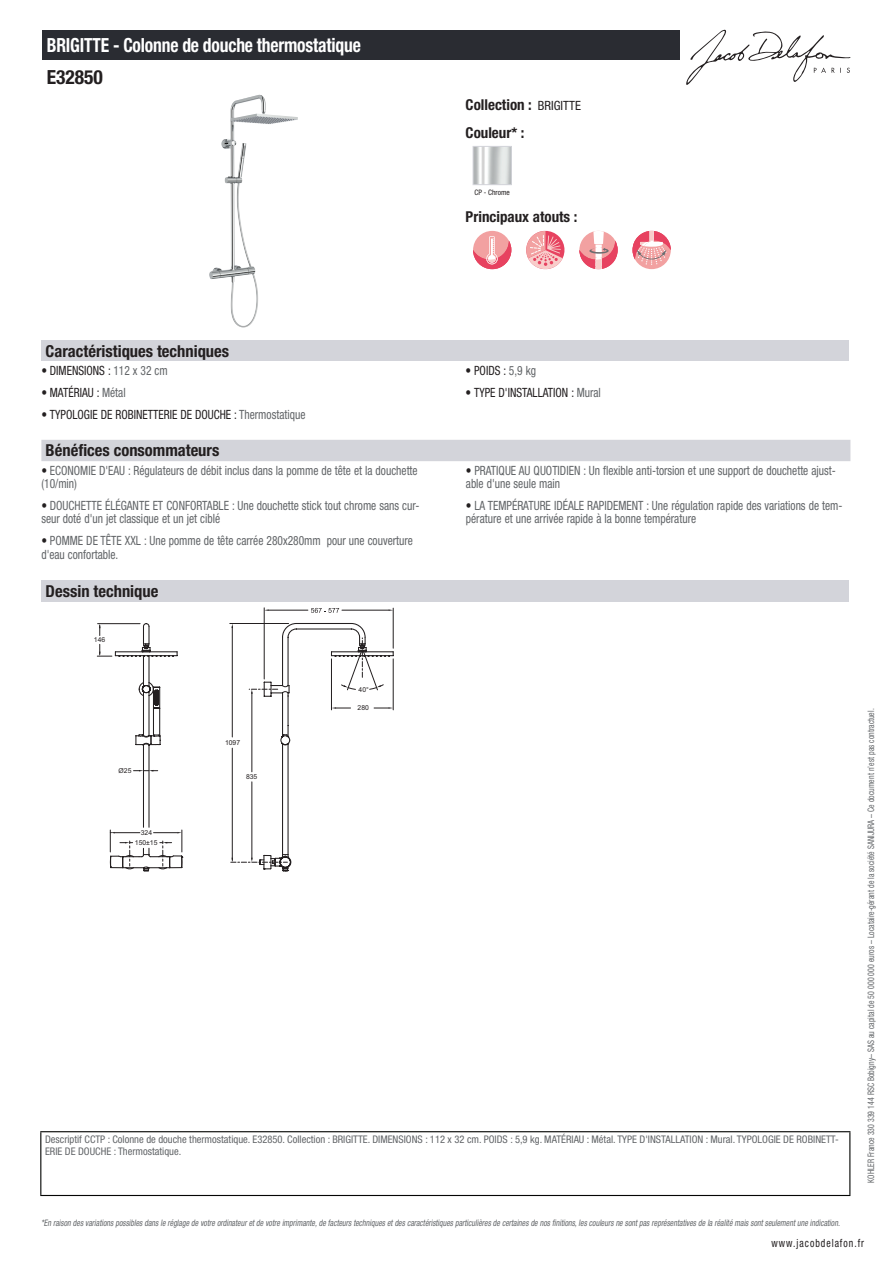
<style>
.page{position:relative;width:893px;height:1263px;background:#fff}
.page>*{position:absolute;margin:0;border:0;box-sizing:border-box;transform-origin:0 0}
.t1{font:700 condensed 19.5px "Helvetica Neue LT Std";letter-spacing:-.01em;color:#fff;scale:.9 1}
.t2{font:700 condensed 19.5px "Helvetica Neue LT Std";color:#231f20}
.t3{font:700 condensed 16.5px "Helvetica Neue LT Std";color:#231f20}
.t4{font:700 condensed 15px/27.8px "Helvetica Neue LT Std";color:#231f20}
.t5{font:condensed 12.75px/13.5px "Helvetica Neue LT Std";color:#626568;scale:.9 1}
.t6{font:condensed 12.75px "Helvetica Neue LT Std";color:#231f20;scale:.9 1}
.t7{font:condensed 11.25px "Helvetica Neue LT Std";letter-spacing:.1em;color:#231f20;scale:.87 1}
.t8{font:condensed 10.5px/12px "Helvetica Neue LT Std";color:#626568}
.t9{font:italic condensed 9px "Helvetica Neue LT Std";color:#626568;scale:.87 1}
.t10{font:condensed 9px "Helvetica Neue LT Std";color:#626568;scale:.87 1}
.t11{font:condensed 7.5px "Helvetica Neue LT Std";color:#231f20}
.t12{font:6.75px "Arial";color:#231f20}
.s1{font-weight:400;font-size:12.75px}
.s2{color:#626568}
.s3{color:#231f20}
</style>
<div class="page">
<svg style="left:686px;top:30px;width:164px;height:55px"></svg>
<img style="left:221px;top:95px;width:38px;height:174px">
<img style="left:475px;top:148px;width:35px;height:35px">
<div style="left:473px;top:146px;width:39px;height:39px;border:1px solid #d3d4da"></div>
<div style="left:473px;top:231px;width:38px;height:38px;background:#f2a1a1;border-radius:50%"></div>
<svg style="left:473px;top:236px;width:38px;height:33px"></svg>
<svg style="left:526px;top:231px;width:38px;height:38px"></svg>
<svg style="left:579px;top:231px;width:39px;height:38px"></svg>
<div style="left:632px;top:231px;width:39px;height:38px;background:#f2a1a1;border-radius:50%"></div>
<svg style="left:632px;top:231px;width:39px;height:34px"></svg>
<div style="left:41px;top:340px;width:808px;height:21px;background:#d3d4da"></div>
<div style="left:41px;top:440px;width:809px;height:21px;background:#d3d4da"></div>
<div style="left:41px;top:580px;width:808px;height:21px;background:#d3d4da"></div>
<svg style="left:311px;top:608px;width:28px;height:5px"></svg>
<hr style="left:393px;top:608px;width:1px;height:40px;background:#231f20">
<hr style="left:264px;top:608px;width:1px;height:71px;background:#231f20">
<hr style="left:342px;top:610px;width:47px;height:1px;background:#231f20">
<hr style="left:269px;top:610px;width:39px;height:1px;background:#231f20">
<hr style="left:282px;top:744px;width:1px;height:110px;background:#231f20">
<hr style="left:288px;top:744px;width:1px;height:110px;background:#231f20">
<hr style="left:143px;top:745px;width:1px;height:82px;background:#231f20">
<hr style="left:148px;top:745px;width:2px;height:82px;background:#231f20">
<hr style="left:232px;top:748px;width:1px;height:112px;background:#231f20">
<hr style="left:252px;top:692px;width:1px;height:80px;background:#231f20">
<hr style="left:252px;top:782px;width:1px;height:77px;background:#231f20">
<svg style="left:231px;top:854px;width:61px;height:17px"></svg>
<svg style="left:109px;top:830px;width:74px;height:41px"></svg>
<svg style="left:134px;top:770px;width:24px;height:1px"></svg>
<svg style="left:97px;top:622px;width:297px;height:124px"></svg>
<div style="left:43px;top:30px;width:637px;height:30px;background:#2a2c32"></div>
<hr style="left:40px;top:1131px;width:810px;height:1px;background:#040503">
<hr style="left:40px;top:1132px;width:1px;height:63px;background:#040503">
<hr style="left:849px;top:1132px;width:1px;height:63px;background:#040503">
<hr style="left:40px;top:1195px;width:810px;height:1px;background:#040503">
<h1 class="t1" style="left:47px;top:33px;width:350px">BRIGITTE - Colonne de douche thermostatique</h1>
<h1 class="t2" style="left:47px;top:65px;width:58px">E32850</h1>
<p class="t4" style="left:466px;top:90px;width:117px">Collection : <span class="s1">BRIGITTE<br></span>Couleur* :</p>
<p class="t11" style="left:474px;top:188px;width:37px">CP - Chrome</p>
<p class="t4" style="left:466px;top:203px;width:113px">Principaux atouts :</p>
<p class="t3" style="left:46px;top:341px;width:185px">Caractéristiques techniques</p>
<p class="t6" style="left:41px;top:363px;width:142px">• DIMENSIONS : <span class="s2">112 x 32 cm</span></p>
<p class="t6" style="left:466px;top:363px;width:80px">• POIDS : <span class="s2">5,9 kg</span></p>
<p class="t6" style="left:41px;top:385px;width:95px">• MATÉRIAU : <span class="s2">Métal</span></p>
<p class="t6" style="left:466px;top:385px;width:152px">• TYPE D'INSTALLATION : <span class="s2">Mural</span></p>
<p class="t6" style="left:41px;top:407px;width:295px">• TYPOLOGIE DE ROBINETTERIE DE DOUCHE : <span class="s2">Thermostatique</span></p>
<p class="t3" style="left:46px;top:440px;width:175px">Bénéfices consommateurs</p>
<p class="t5" style="left:41px;top:463px;width:420px"><span class="s3">•</span> ECONOMIE D'EAU : Régulateurs de débit inclus dans la pomme de tête et la douchette (10/min)</p>
<p class="t5" style="left:466px;top:463px;width:413px"><span class="s3">•</span> PRATIQUE AU QUOTIDIEN : Un flexible anti-torsion et une support de douchette ajust&shy;able d'une seule main</p>
<p class="t5" style="left:41px;top:498px;width:421px"><span class="s3">•</span> DOUCHETTE ÉLÉGANTE ET CONFORTABLE : Une douchette stick tout chrome sans cur&shy;seur doté d'un jet classique et un jet ciblé</p>
<p class="t5" style="left:466px;top:498px;width:420px"><span class="s3">•</span> LA TEMPÉRATURE IDÉALE RAPIDEMENT : Une régulation rapide des variations de tem&shy;pérature et une arrivée rapide à la bonne température</p>
<p class="t5" style="left:41px;top:534px;width:414px"><span class="s3">•</span> POMME DE TÊTE XXL : Une pomme de tête carrée 280x280mm pour une couverture d'eau confortable.</p>
<p class="t3" style="left:46px;top:581px;width:114px">Dessin technique</p>
<p class="t12" style="left:94px;top:635px;width:13px">146</p>
<p class="t12" style="left:119px;top:766px;width:14px">Ø25</p>
<p class="t12" style="left:141px;top:828px;width:13px">324</p>
<p class="t12" style="left:135px;top:838px;width:24px">150±15</p>
<p class="t12" style="left:225px;top:738px;width:17px">1097</p>
<p class="t12" style="left:246px;top:772px;width:13px">835</p>
<p class="t12" style="left:359px;top:685px;width:12px">40°</p>
<p class="t12" style="left:358px;top:703px;width:13px">280</p>
<p class="t8" style="left:45px;top:1134px;width:795px">Descriptif CCTP : Colonne de douche thermostatique. E32850. Collection : BRIGITTE. DIMENSIONS : 112 x 32 cm. POIDS : 5,9 kg. MATÉRIAU : Métal. TYPE D'INSTALLATION : Mural. TYPOLOGIE DE ROBINETT-<br>ERIE DE DOUCHE : Thermostatique.</p>
<p class="t10" style="left:866px;top:1183px;width:547px;rotate:-90deg">KOHLER France 330 339 144 RSC Bobigny– SAS au capital de 50 000 000 euros – Locataire-gérant de la société SANIJURA – Ce document n’est pas contractuel.</p>
<p class="t9" style="left:41px;top:1217px;width:922px">*En raison desvariationspossiblesdansle réglage de votre ordinateuretde votre imprimante,de facteurstechniquesetdescaractéristiquesparticulièresde certainesde nosfinitions,lescouleursne sontpasreprésentativesde la réalité maissontseulementune indication.</p>
<p class="t7" style="left:772px;top:1237px;width:108px">www.jacobdelafon.fr</p>
</div>
